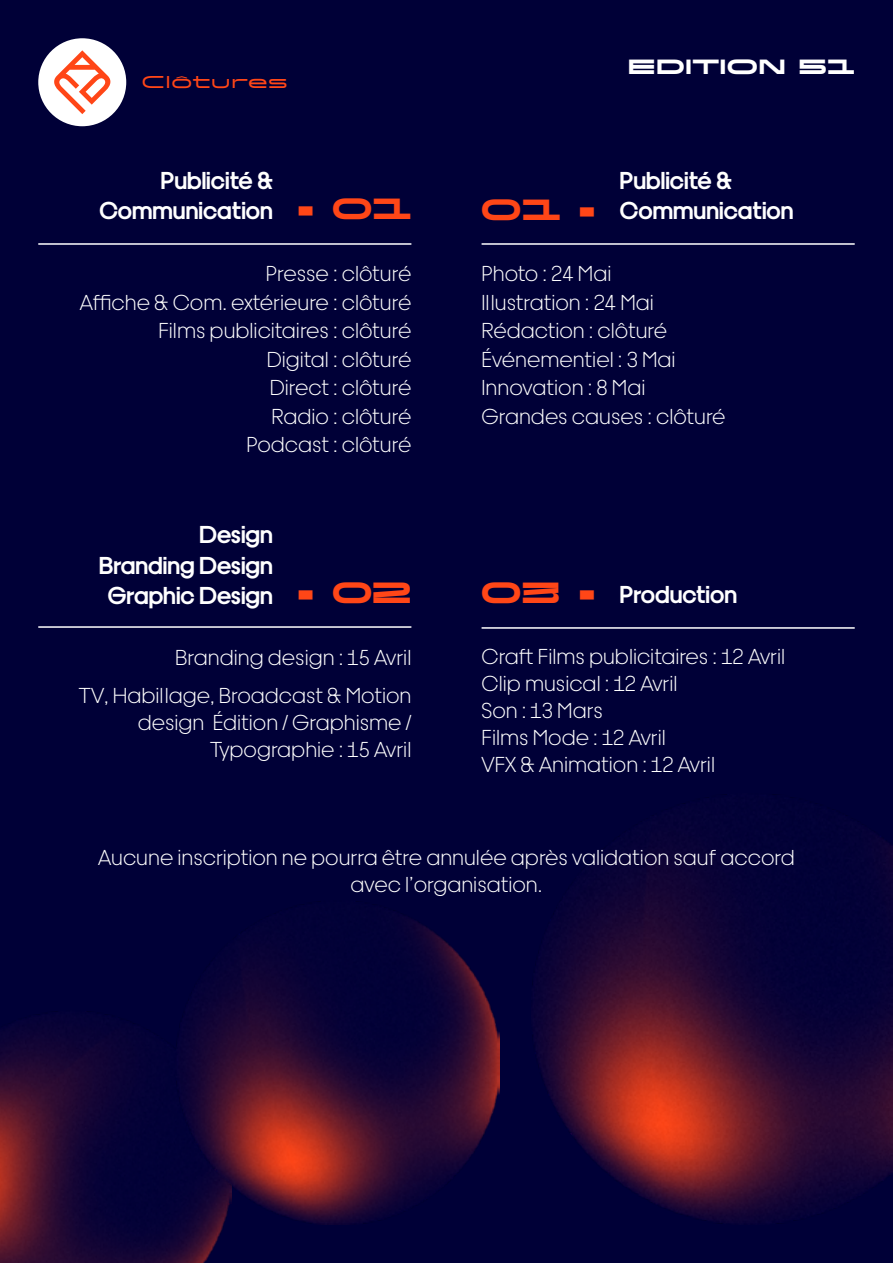
<style>
.page{position:relative;width:893px;height:1263px;background:#000037}
.page>*{position:absolute;margin:0;border:0;box-sizing:border-box;transform-origin:0 0}
.t1{font:700 25.5px/30.6px "Dr";color:#fff;text-align:right}
.t2{font:25.5px "PVC Banner Ultra";color:#ff4617}
.t3{font:300 22.5px/28.5px "Dr";color:#fff;text-align:right}
.t4{font:18px "PVC Banner Ultra";color:#fff}
.t5{font:15px "PVC Banner";color:#ff4617}
</style>
<div class="page">
<img style="left:532px;top:794px;width:361px;height:430px">
<hr style="left:38px;top:243px;width:373px;height:2px;background:#fff">
<hr style="left:482px;top:243px;width:373px;height:2px;background:#fff">
<hr style="left:38px;top:626px;width:373px;height:2px;background:#fff">
<hr style="left:482px;top:627px;width:373px;height:2px;background:#fff">
<div style="left:38px;top:38px;width:88px;height:88px;background:#fff;border-radius:50%"></div>
<svg style="left:54px;top:50px;width:57px;height:64px"></svg>
<img style="left:0;top:1011px;width:224px;height:252px">
<img style="left:176px;top:901px;width:324px;height:323px">
<p class="t5" style="left:142px;top:70px;width:148px">Clôtures</p>
<p class="t4" style="left:628px;top:53px;width:229px">EDITION 51</p>
<p class="t1" style="left:99px;top:164px;width:175px">Publicité &amp;<br>Communication</p>
<p class="t2" style="left:297px;top:189px;width:116px">• 01</p>
<p class="t2" style="left:482px;top:190px;width:116px">01 •</p>
<p class="t1" style="left:620px;top:164px;width:175px;text-align:left">Publicité &amp;<br>Communication</p>
<p class="t3" style="left:80px;top:258px;width:333px">Presse : clôturé<br>Affiche &amp; Com. extérieure : clôturé<br>Films publicitaires : clôturé<br>Digital : clôturé<br>Direct : clôturé<br>Radio : clôturé<br>Podcast : clôturé</p>
<p class="t3" style="left:482px;top:258px;width:246px;text-align:left">Photo : 24 Mai<br>Illustration : 24 Mai<br>Rédaction : clôturé<br>Événementiel : 3 Mai<br>Innovation : 8 Mai<br>Grandes causes : clôturé</p>
<p class="t1" style="left:99px;top:518px;width:175px">Design<br>Branding Design<br>Graphic Design</p>
<p class="t2" style="left:297px;top:572px;width:116px">• 02</p>
<p class="t2" style="left:482px;top:573px;width:116px">03 •</p>
<p class="t1" style="left:620px;top:577px;width:119px">Production</p>
<p class="t3" style="left:79px;top:638px;width:334px;line-height:37.5px">Branding design : 15 Avril<br>TV, Habillage, Broadcast &amp; Motion</p>
<p class="t3" style="left:138px;top:707px;width:275px;line-height:27px">design Édition / Graphisme /<br>Typographie : 15 Avril</p>
<p class="t3" style="left:482px;top:642px;width:305px;line-height:27px;text-align:left">Craft Films publicitaires : 12 Avril<br>Clip musical : 12 Avril<br>Son : 13 Mars<br>Films Mode : 12 Avril<br>VFX &amp; Animation : 12 Avril</p>
<p class="t3" style="left:98px;top:843px;width:698px;line-height:27px;text-align:center">Aucune inscription ne pourra être annulée après validation sauf accord avec l’organisation.</p>
</div>
